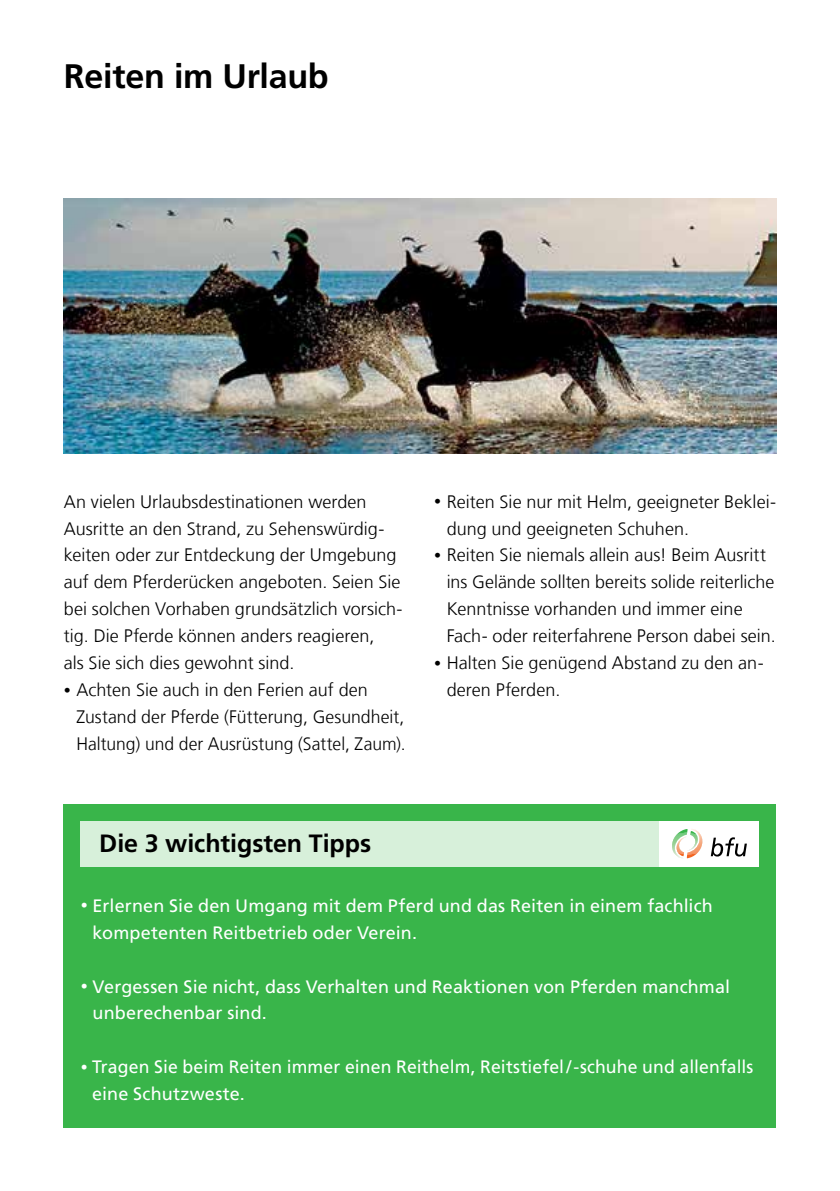
<style>
.page{position:relative;width:840px;height:1191px;background:#fff}
.page>*{position:absolute;margin:0;border:0;box-sizing:border-box;transform-origin:0 0}
.t1{font:700 34px "Frutiger LT Com";letter-spacing:-.01em;color:#000}
.t2{font:700 25px "Frutiger LT Com";color:#000}
.t3{font:300 18px/27px "Frutiger LT Com";letter-spacing:.005em;color:#000}
.t4{font:18px/27px "Frutiger LT Com";letter-spacing:.005em;color:#fff}
.s1{font-size:14px}
</style>
<div class="page">
<img style="left:64px;top:198px;width:711px;height:256px">
<div style="left:64px;top:804px;width:711px;height:323px;background:#39b54a"></div>
<div style="left:81px;top:821px;width:677px;height:45px;background:#d7f0da"></div>
<div style="left:659px;top:821px;width:99px;height:45px;background:#fff"></div>
<svg style="left:710px;top:837px;width:36px;height:19px"></svg>
<svg style="left:672px;top:829px;width:31px;height:29px"></svg>
<h1 class="t1" style="left:64px;top:56px;width:266px">Reiten im Urlaub</h1>
<p class="t3" style="left:64px;top:488px;width:340px">An vielen Urlaubsdestinationen werden Ausritte an den Strand, zu Sehenswürdig&shy;keiten oder zur Entdeckung der Umgebung auf dem Pferderücken angeboten. Seien Sie bei solchen Vorhaben grundsätzlich vorsich&shy;tig. Die Pferde können anders reagieren,<br>als Sie sich dies gewohnt sind.</p>
<p class="t3" style="left:76px;top:676px;width:330px;text-indent:-12px"><span class="s1">•</span> Achten Sie auch in den Ferien auf den<br>Zustand der Pferde (Fütterung, Gesundheit,<br>Haltung) und der Ausrüstung (Sattel, Zaum).</p>
<p class="t3" style="left:446px;top:488px;width:331px;text-indent:-12px"><span class="s1">•</span> Reiten Sie nur mit Helm, geeigneter Beklei&shy;dung und geeigneten Schuhen.</p>
<p class="t3" style="left:446px;top:542px;width:330px;text-indent:-12px"><span class="s1">•</span> Reiten Sie niemals allein aus! Beim Ausritt ins Gelände sollten bereits solide reiterliche Kenntnisse vorhanden und immer eine Fach- oder reiterfahrene Person dabei sein.</p>
<p class="t3" style="left:446px;top:649px;width:318px;text-indent:-12px"><span class="s1">•</span> Halten Sie genügend Abstand zu den an&shy;deren Pferden.</p>
<h2 class="t2" style="left:99px;top:829px;width:273px">Die 3 wichtigsten Tipps</h2>
<p class="t4" style="left:93px;top:892px;width:621px;text-indent:-12px"><span class="s1">•</span> Erlernen Sie den Umgang mit dem Pferd und das Reiten in einem fachlich kompetenten Reitbetrieb oder Verein.</p>
<p class="t4" style="left:93px;top:972px;width:638px;text-indent:-12px"><span class="s1">•</span> Vergessen Sie nicht, dass Verhalten und Reaktionen von Pferden manchmal unberechenbar sind.</p>
<p class="t4" style="left:92px;top:1053px;width:662px;text-indent:-11px"><span class="s1">•</span> Tragen Sie beim Reiten immer einen Reithelm, Reitstiefel/-schuhe und allenfalls eine Schutzweste.</p>
</div>
